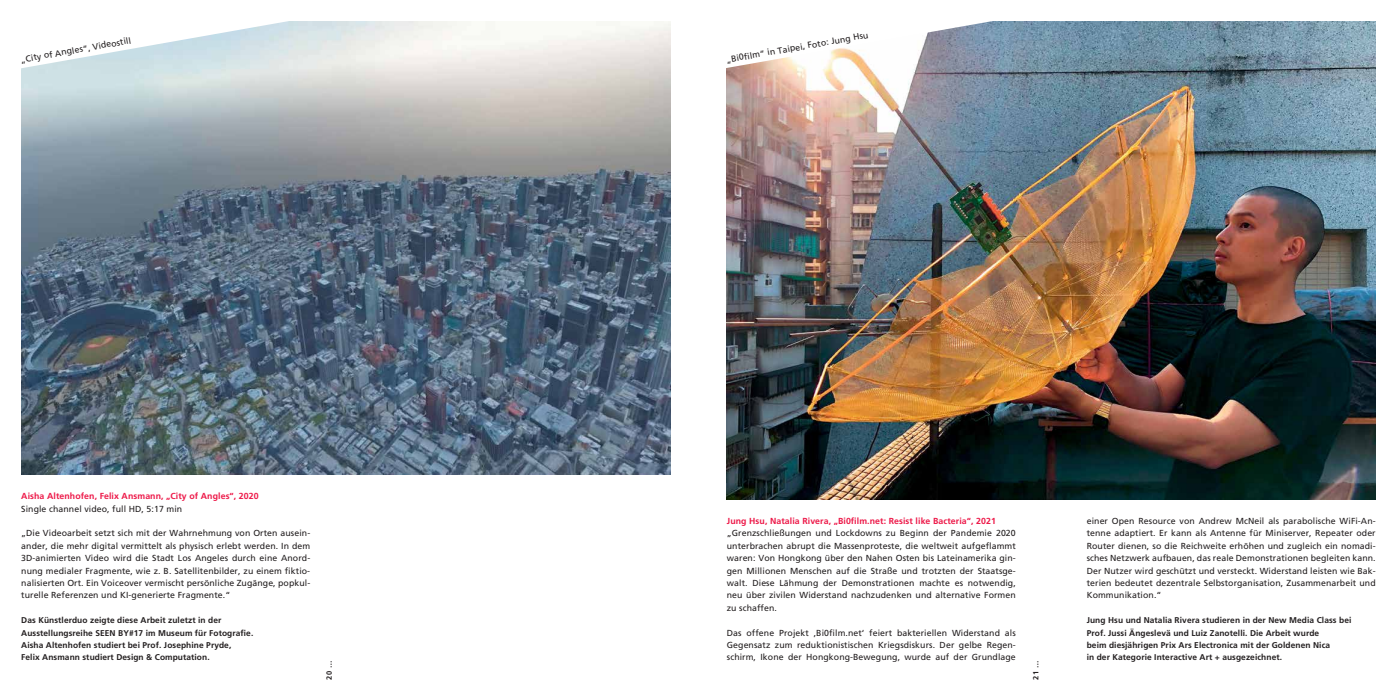
<style>
.page{position:relative;width:1397px;height:699px;background:#fff}
.page>*{position:absolute;margin:0;border:0;box-sizing:border-box;transform-origin:0 0}
.t1{font:8.75px/12.4px "Frutiger";letter-spacing:.01em;color:#231f20;text-align:justify}
.t2{font:700 8.75px "Frutiger";letter-spacing:.01em;color:#ed1848}
.t3{font:700 8.38px/12.4px "Frutiger";letter-spacing:.01em;color:#231f20}
.t4{font:700 7.5px "Frutiger";color:#231f20}
</style>
<div class="page">
<img style="left:21px;top:21px;width:649px;height:453px">
<img style="left:726px;top:21px;width:649px;height:478px">
<svg style="left:21px;top:21px;width:348px;height:48px"></svg>
<svg style="left:726px;top:21px;width:346px;height:48px"></svg>
<p class="t1" style="left:20px;top:53px;width:113px;rotate:-10deg">„City of Angles“, Videostill</p>
<p class="t1" style="left:725px;top:54px;width:145px;rotate:-10deg">„Bi0fi lm“ in Taipei, Foto: Jung Hsu</p>
<p class="t2" style="left:21px;top:490px;width:239px">Aisha Altenhofen, Felix Ansmann, „City of Angles“, 2020</p>
<p class="t1" style="left:21px;top:502px;width:162px">Single channel video, full HD, 5:17 min</p>
<p class="t1" style="left:21px;top:526px;width:290px">„Die Videoarbeit setzt sich mit der Wahrnehmung von Orten ausein&shy;ander, die mehr digital vermittelt als physisch erlebt werden. In dem 3D-animierten Video wird die Stadt Los Angeles durch eine Anord&shy;nung medialer Fragmente, wie z. B. Satellitenbilder, zu einem fiktio&shy;nalisierten Ort. Ein Voiceover vermischt persönliche Zugänge, popkul&shy;turelle Referenzen und KI-generierte Fragmente.“</p>
<p class="t3" style="left:21px;top:613px;width:233px">Das Künstlerduo zeigte diese Arbeit zuletzt in der Ausstellungsreihe SEEN BY#17 im Museum für Fotografie.<br>Aisha Altenhofen studiert bei Prof. Josephine Pryde,<br>Felix Ansmann studiert Design &amp; Computation.</p>
<p class="t2" style="left:726px;top:515px;width:270px">Jung Hsu, Natalia Rivera, „Bi0film.net: Resist like Bacteria“, 2021</p>
<p class="t1" style="left:726px;top:526px;width:290px">„Grenzschließungen und Lockdowns zu Beginn der Pandemie 2020 unterbrachen abrupt die Massenproteste, die weltweit aufgeflammt waren: Von Hongkong über den Nahen Osten bis Lateinamerika gin&shy;gen Millionen Menschen auf die Straße und trotzten der Staatsge&shy;walt. Diese Lähmung der Demonstrationen machte es notwendig, neu über zivilen Widerstand nachzudenken und alternative Formen zu schaffen.</p>
<p class="t1" style="left:726px;top:625px;width:290px">Das offene Projekt ,Bi0film.net‘ feiert bakteriellen Widerstand als Gegensatz zum reduktionistischen Kriegsdiskurs. Der gelbe Regen&shy;schirm, Ikone der Hongkong-Bewegung, wurde auf der Grundlage</p>
<p class="t4" style="left:325px;top:679px;width:21px;rotate:-90deg">20 …</p>
<p class="t4" style="left:1031px;top:679px;width:21px;rotate:-90deg">21 …</p>
<p class="t1" style="left:1086px;top:514px;width:290px">einer Open Resource von Andrew McNeil als parabolische WiFi-An&shy;tenne adaptiert. Er kann als Antenne für Miniserver, Repeater oder Router dienen, so die Reichweite erhöhen und zugleich ein nomadi&shy;sches Netzwerk aufbauen, das reale Demonstrationen begleiten kann.<br>Der Nutzer wird geschützt und versteckt. Widerstand leisten wie Bak&shy;terien bedeutet dezentrale Selbstorganisation, Zusammenarbeit und Kommunikation.“</p>
<p class="t3" style="left:1086px;top:613px;width:266px">Jung Hsu und Natalia Rivera studieren in der New Media Class bei Prof. Jussi Ängeslevä und Luiz Zanotelli. Die Arbeit wurde<br>beim diesjährigen Prix Ars Electronica mit der Goldenen Nica<br>in der Kategorie Interactive Art + ausgezeichnet.</p>
</div>
